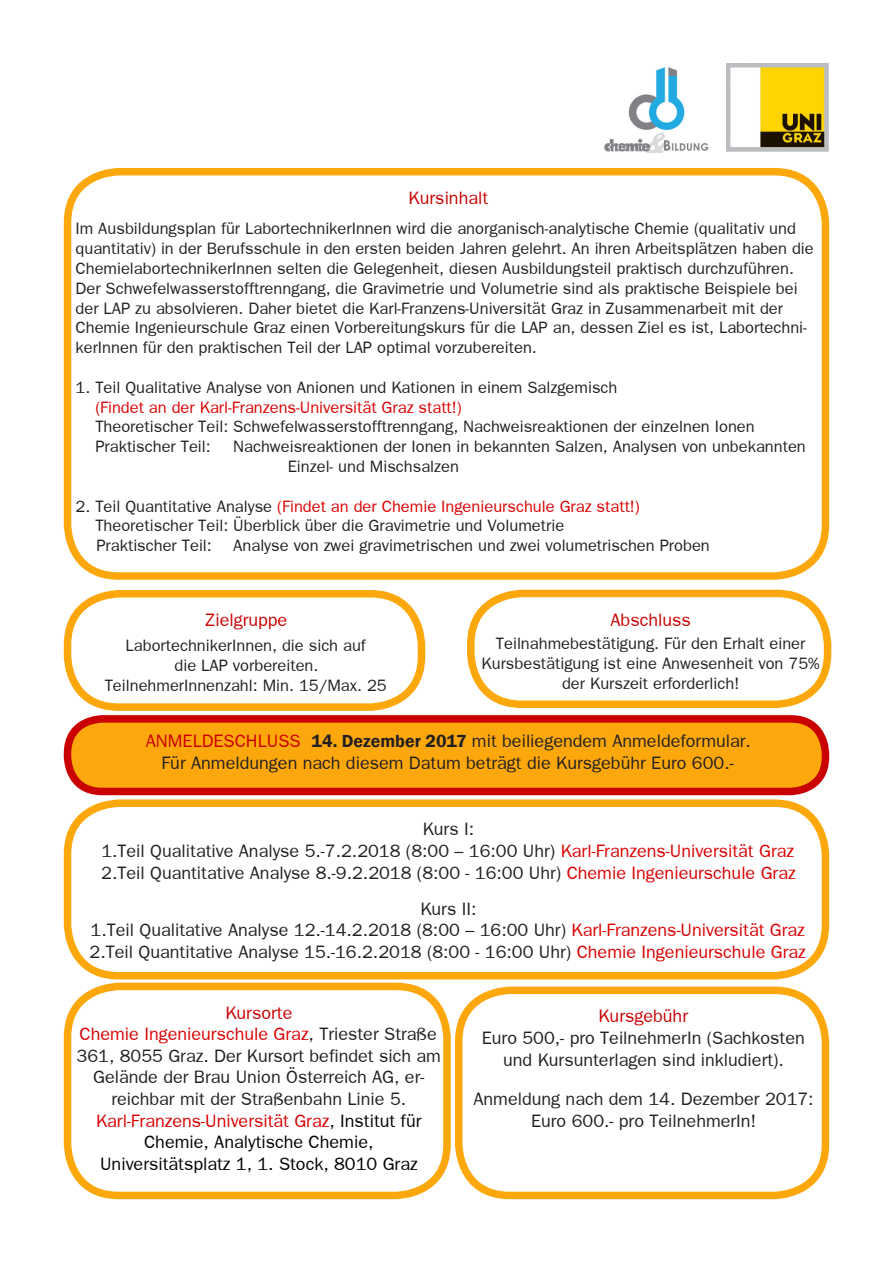
<style>
.page{position:relative;width:893px;height:1263px;background:#fff}
.page>*{position:absolute;margin:0;border:0;box-sizing:border-box;transform-origin:0 0}
.t1{font:18px/21.6px "Franklin Gothic";color:#231f20;text-align:center}
.t2{font:18px "Franklin Gothic";color:#000}
.t3{font:18px "Franklin Gothic";color:#ca0000}
.t4{font:18px "Franklin Gothic";color:#db0000}
.t5{font:16.5px/19.8px "Franklin Gothic";color:#231f20}
.t6{font:16.5px "Franklin Gothic";color:#db0000}
.s1{color:#231f20}
.s2{color:#ca0000}
.s3{font-weight:600}
.s4{color:#db0000}
.s5{color:#000}
</style>
<div class="page">
<div style="left:64px;top:168px;width:765px;height:412px;border:8px solid #fca80c;border-radius:51px"></div>
<div style="left:64px;top:590px;width:361px;height:121px;border:8px solid #fca80c;border-radius:51px"></div>
<div style="left:467px;top:590px;width:364px;height:118px;border:8px solid #fca80c;border-radius:51px"></div>
<div style="left:64px;top:983px;width:387px;height:216px;border:8px solid #fca80c;border-radius:51px"></div>
<div style="left:64px;top:799px;width:765px;height:180px;border:8px solid #fca80c;border-radius:51px"></div>
<div style="left:455px;top:986px;width:374px;height:213px;border:8px solid #fca80c;border-radius:51px"></div>
<div style="left:68px;top:719px;width:757px;height:72px;background:#fca80c;border-radius:35px"></div>
<div style="left:64px;top:715px;width:765px;height:80px;border:8px solid #ca0000;border-radius:35px"></div>
<img style="left:726px;top:64px;width:102px;height:87px">
<img style="left:604px;top:67px;width:105px;height:86px">
<p class="t3" style="left:409px;top:187px;width:81px">Kursinhalt</p>
<p class="t5" style="left:76px;top:219px;width:740px">Im Ausbildungsplan für LabortechnikerInnen wird die anorganisch-analytische Chemie (qualitativ und quantitativ) in der Berufsschule in den ersten beiden Jahren gelehrt. An ihren Arbeitsplätzen haben die ChemielabortechnikerInnen selten die Gelegenheit, diesen Ausbildungsteil praktisch durchzuführen.<br>Der Schwefelwasserstofftrenngang, die Gravimetrie und Volumetrie sind als praktische Beispiele bei der LAP zu absolvieren. Daher bietet die Karl-Franzens-Universität Graz in Zusammenarbeit mit der Chemie Ingenieurschule Graz einen Vorbereitungskurs für die LAP an, dessen Ziel es ist, Labortechni&shy;kerInnen für den praktischen Teil der LAP optimal vorzubereiten.</p>
<p class="t5" style="left:76px;top:377px;width:543px">1. Teil Qualitative Analyse von Anionen und Kationen in einem Salzgemisch</p>
<p class="t6" style="left:95px;top:397px;width:368px">(Findet an der Karl-Franzens-Universität Graz statt!)</p>
<p class="t5" style="left:95px;top:417px;width:661px">Theoretischer Teil: Schwefelwasserstofftrenngang, Nachweisreaktionen der einzelnen Ionen</p>
<p class="t5" style="left:95px;top:436px;width:117px">Praktischer Teil:</p>
<p class="t5" style="left:288px;top:436px;width:520px;text-indent:-54px">Nachweisreaktionen der Ionen in bekannten Salzen, Analysen von unbekannten<br>Einzel- und Mischsalzen</p>
<p class="t6" style="left:76px;top:496px;width:566px"><span class="s1">2. Teil Quantitative Analyse</span> (Findet an der Chemie Ingenieurschule Graz statt!)</p>
<p class="t5" style="left:95px;top:516px;width:470px">Theoretischer Teil: Überblick über die Gravimetrie und Volumetrie</p>
<p class="t5" style="left:96px;top:535px;width:117px">Praktischer Teil:</p>
<p class="t5" style="left:233px;top:535px;width:478px">Analyse von zwei gravimetrischen und zwei volumetrischen Proben</p>
<p class="t3" style="left:206px;top:609px;width:83px">Zielgruppe</p>
<p class="t5" style="left:126px;top:635px;width:242px">LabortechnikerInnen, die sich auf</p>
<p class="t5" style="left:175px;top:655px;width:145px">die LAP vorbereiten.</p>
<p class="t5" style="left:105px;top:675px;width:284px">TeilnehmerInnenzahl: Min. 15/Max. 25</p>
<p class="t3" style="left:610px;top:609px;width:82px">Abschluss</p>
<p class="t5" style="left:481px;top:633px;width:340px;text-align:center">Teilnahmebestätigung. Für den Erhalt einer<br>Kursbestätigung ist eine Anwesenheit von 75% der Kurszeit erforderlich!</p>
<p class="t1" style="left:146px;top:730px;width:607px"><span class="s2">ANMELDESCHLUSS</span> <span class="s3">14. Dezember 2017</span> mit beiliegendem Anmeldeformular.</p>
<p class="t1" style="left:162px;top:752px;width:574px">Für Anmeldungen nach diesem Datum beträgt die Kursgebühr Euro 600.-</p>
<p class="t1" style="left:423px;top:818px;width:53px">Kurs I:</p>
<p class="t1" style="left:101px;top:839px;width:694px">1.Teil Qualitative Analyse 5.-7.2.2018 (8:00 – 16:00 Uhr) <span class="s4">Karl-Franzens-Universität Graz</span></p>
<p class="t1" style="left:101px;top:861px;width:696px">2.Teil Quantitative Analyse 8.-9.2.2018 (8:00 - 16:00 Uhr) <span class="s4">Chemie Ingenieurschule Graz</span></p>
<p class="t1" style="left:420px;top:897px;width:58px">Kurs II:</p>
<p class="t1" style="left:91px;top:919px;width:716px">1.Teil Qualitative Analyse 12.-14.2.2018 (8:00 – 16:00 Uhr) <span class="s4">Karl-Franzens-Universität Graz</span></p>
<p class="t1" style="left:90px;top:940px;width:718px">2.Teil Quantitative Analyse 15.-16.2.2018 (8:00 - 16:00 Uhr) <span class="s4">Chemie Ingenieurschule Graz</span></p>
<p class="t3" style="left:225px;top:1002px;width:68px">Kursorte</p>
<p class="t1" style="left:77px;top:1023px;width:366px"><span class="s4">Chemie Ingenieurschule Graz</span>, Triester Straße 361, 8055 Graz. Der Kursort befindet sich am Gelände der Brau Union Österreich AG, er&shy;reichbar mit der Straßenbahn Linie 5.</p>
<p class="t4" style="left:96px;top:1110px;width:327px">Karl-Franzens-Universität Graz<span class="s5">, Institut für</span></p>
<p class="t2" style="left:144px;top:1132px;width:231px">Chemie, Analytische Chemie,</p>
<p class="t2" style="left:100px;top:1153px;width:319px">Universitätsplatz 1, 1. Stock, 8010 Graz</p>
<p class="t3" style="left:598px;top:1006px;width:91px">Kursgebühr</p>
<p class="t1" style="left:482px;top:1027px;width:324px">Euro 500,- pro TeilnehmerIn (Sachkosten und Kursunterlagen sind inkludiert).</p>
<p class="t1" style="left:473px;top:1088px;width:342px">Anmeldung nach dem 14. Dezember 2017:<br>Euro 600.- pro TeilnehmerIn!</p>
</div>
